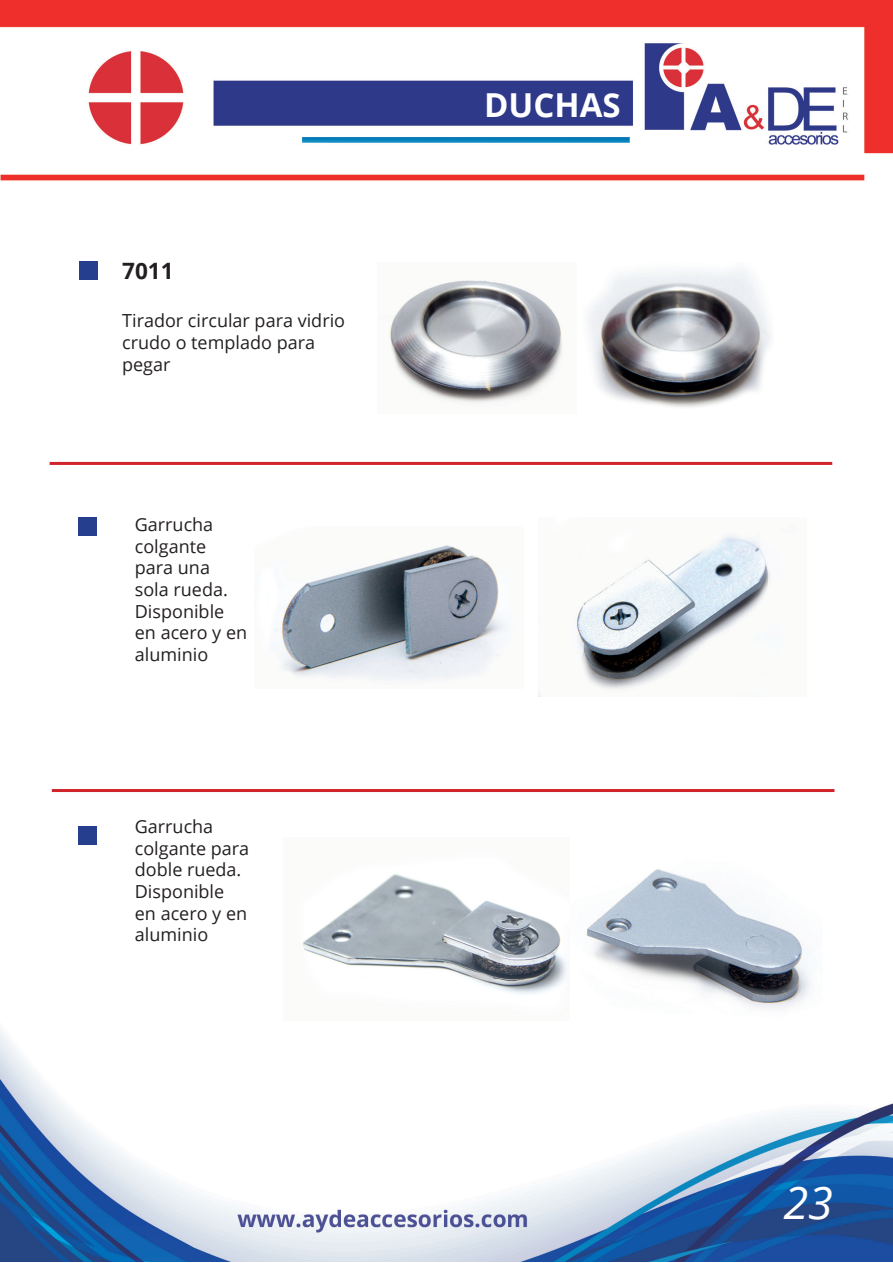
<style>
.page{position:relative;width:893px;height:1263px;background:#fff}
.page>*{position:absolute;margin:0;border:0;box-sizing:border-box;transform-origin:0 0}
.t1{font:italic 45px "Open Sans";color:#fff}
.t2{font:700 33px "Open Sans";color:#fff}
.t3{font:700 22.5px "Open Sans";color:#231f20}
.t4{font:18px/21.6px "Open Sans";color:#231f20}
</style>
<div class="page">
<img style="left:0;top:0;width:893px;height:1262px">
<img style="left:378px;top:262px;width:199px;height:151px">
<img style="left:582px;top:262px;width:191px;height:151px">
<img style="left:254px;top:527px;width:270px;height:161px">
<img style="left:539px;top:517px;width:268px;height:179px">
<img style="left:283px;top:838px;width:287px;height:182px">
<img style="left:570px;top:837px;width:253px;height:184px">
<hr style="left:50px;top:462px;width:782px;height:3px;background:#d1232a">
<div style="left:78px;top:517px;width:19px;height:19px;background:#253f8e"></div>
<div style="left:78px;top:826px;width:19px;height:18px;background:#253f8e"></div>
<hr style="left:52px;top:789px;width:782px;height:3px;background:#d1232a">
<div style="left:79px;top:262px;width:19px;height:18px;background:#253f8e"></div>
<p class="t3" style="left:122px;top:255px;width:53px">7011</p>
<p class="t4" style="left:122px;top:310px;width:224px">Tirador circular para vidrio crudo o templado para pegar</p>
<p class="t4" style="left:135px;top:513px;width:114px">Garrucha colgante para una sola rueda.<br>Disponible en acero y en aluminio</p>
<p class="t4" style="left:135px;top:815px;width:116px">Garrucha colgante para doble rueda.<br>Disponible en acero y en aluminio</p>
<h2 class="t2" style="left:484px;top:81px;width:138px">DUCHAS</h2>
<h1 class="t1" style="left:783px;top:1172px;width:51px">23</h1>
</div>
